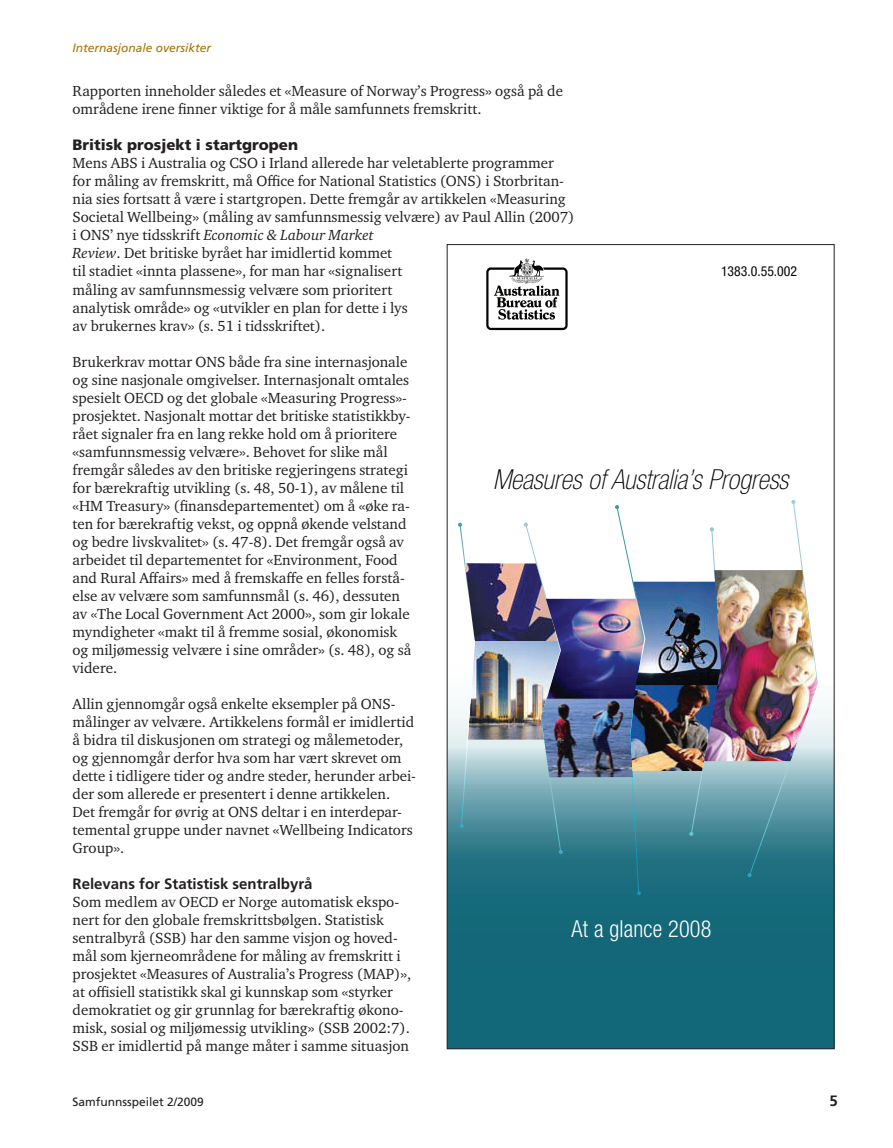
<style>
.page{position:relative;width:893px;height:1148px;background:#fff}
.page>*{position:absolute;margin:0;border:0;box-sizing:border-box;transform-origin:0 0}
.t1{font:italic 100 condensed 27.6px "Helvetica Neue";color:#040503}
.t2{font:300 condensed 23.4px "Helvetica Neue";letter-spacing:.01em;color:#fff;scale:.95 1}
.t3{font:15px/18px "Charter ITC Std";color:#231f20}
.t4{font:700 15px "Frutiger";color:#231f20}
.t5{font:900 15px "Frutiger";color:#231f20}
.t6{font:condensed 13.8px "Helvetica Neue";color:#040503}
.t7{font:italic 12px "Frutiger";color:#a57403}
.t8{font:12px "Frutiger";color:#231f20}
.s1{font-style:italic}
</style>
<div class="page">
<svg style="left:486px;top:258px;width:82px;height:72px"></svg>
<img style="left:476px;top:563px;width:48px;height:77px">
<svg style="left:449px;top:640px;width:384px;height:407px;background:#2b7786"></svg>
<img style="left:476px;top:641px;width:48px;height:98px">
<img style="left:563px;top:698px;width:52px;height:79px">
<img style="left:563px;top:598px;width:52px;height:100px">
<img style="left:646px;top:581px;width:43px;height:104px">
<img style="left:646px;top:685px;width:43px;height:86px">
<img style="left:722px;top:570px;width:25px;height:191px">
<img style="left:689px;top:527px;width:33px;height:309px">
<img style="left:615px;top:505px;width:31px;height:390px">
<img style="left:524px;top:522px;width:39px;height:332px">
<svg style="left:458px;top:522px;width:18px;height:306px"></svg>
<img style="left:747px;top:500px;width:72px;height:377px">
<p class="t7" style="left:73px;top:41px;width:140px">Internasjonale oversikter</p>
<p class="t3" style="left:73px;top:82px;width:492px">Rapporten inneholder således et «Measure of Norway’s Progress» også på de områdene irene finner viktige for å måle samfunnets fremskritt.</p>
<p class="t5" style="left:73px;top:136px;width:227px">Britisk prosjekt i startgropen</p>
<p class="t3" style="left:73px;top:154px;width:503px">Mens ABS i Australia og CSO i Irland allerede har veletablerte programmer for måling av fremskritt, må Office for National Statistics (ONS) i Storbritan&shy;nia sies fortsatt å være i startgropen. Dette fremgår av artikkelen «Measuring Societal Wellbeing» (måling av samfunnsmessig velvære) av Paul Allin (2007) i ONS’ nye tidsskrift <span class="s1">Economic &amp; Labour Market<br>Review</span>. Det britiske byrået har imidlertid kommet<br>til stadiet «innta plassene», for man har «signalisert<br>måling av samfunnsmessig velvære som prioritert<br>analytisk område» og «utvikler en plan for dette i lys<br>av brukernes krav» (s. 51 i tidsskriftet).</p>
<p class="t3" style="left:73px;top:352px;width:340px">Brukerkrav mottar ONS både fra sine internasjonale og sine nasjonale omgivelser. Internasjonalt omtales spesielt OECD og det globale «Measuring Progress»- prosjektet. Nasjonalt mottar det britiske statistikkby&shy;rået signaler fra en lang rekke hold om å prioritere «samfunnsmessig velvære». Behovet for slike mål fremgår således av den britiske regjeringens strategi for bærekraftig utvikling (s. 48, 50-1), av målene til «HM Treasury» (finansdepartementet) om å «øke ra&shy;ten for bærekraftig vekst, og oppnå økende velstand og bedre livskvalitet» (s. 47-8). Det fremgår også av arbeidet til departementet for «Environment, Food and Rural Affairs» med å fremskaffe en felles forstå&shy;else av velvære som samfunnsmål (s. 46), dessuten av «The Local Government Act 2000», som gir lokale myndigheter «makt til å fremme sosial, økonomisk og miljømessig velvære i sine områder» (s. 48), og så videre.</p>
<p class="t3" style="left:73px;top:694px;width:345px">Allin gjennomgår også enkelte eksempler på ONS&shy;målinger av velvære. Artikkelens formål er imidlertid å bidra til diskusjonen om strategi og målemetoder, og gjennomgår derfor hva som har vært skrevet om dette i tidligere tider og andre steder, herunder arbei&shy;der som allerede er presentert i denne artikkelen.<br>Det fremgår for øvrig at ONS deltar i en interdepar&shy;temental gruppe under navnet «Wellbeing Indicators Group».</p>
<p class="t4" style="left:73px;top:874px;width:242px">Relevans for Statistisk sentralbyrå</p>
<p class="t3" style="left:73px;top:892px;width:340px">Som medlem av OECD er Norge automatisk ekspo&shy;nert for den globale fremskrittsbølgen. Statistisk sentralbyrå (SSB) har den samme visjon og hoved&shy;mål som kjerneområdene for måling av fremskritt i prosjektet «Measures of Australia’s Progress (MAP)», at offisiell statistikk skal gi kunnskap som «styrker demokratiet og gir grunnlag for bærekraftig økono&shy;misk, sosial og miljømessig utvikling» (SSB 2002:7).<br>SSB er imidlertid på mange måter i samme situasjon</p>
<p class="t6" style="left:721px;top:263px;width:78px">1383.0.55.002</p>
<h1 class="t1" style="left:493px;top:464px;width:297px">Measures of Australia’s Progress</h1>
<h2 class="t2" style="left:572px;top:915px;width:149px">At a glance 2008</h2>
<p class="t8" style="left:73px;top:1095px;width:133px">Samfunnsspeilet 2/2009</p>
<p class="t4" style="left:830px;top:1092px;width:10px">5</p>
</div>
